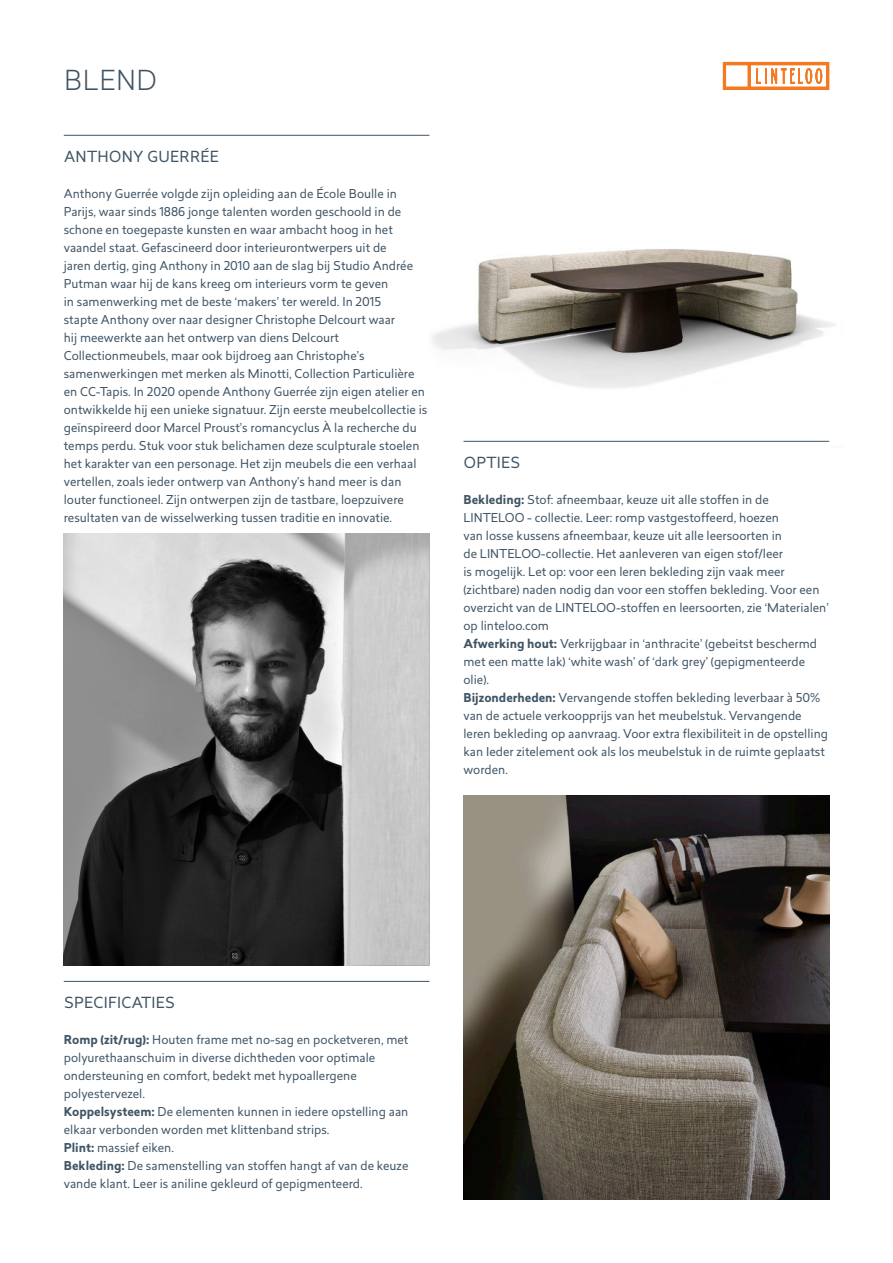
<style>
.page{position:relative;width:893px;height:1263px;background:#fff}
.page>*{position:absolute;margin:0;border:0;box-sizing:border-box;transform-origin:0 0}
.t1{font:300 27px "Revisal";letter-spacing:.02em;color:#3f5465}
.t2{font:15px "Revisal";letter-spacing:.02em;color:#3f5465}
.t3{font:12px/18px "Revisal";color:#3f5465}
.s1{font-weight:700}
</style>
<div class="page">
<svg style="left:723px;top:62px;width:106px;height:28px"></svg>
<hr style="left:64px;top:135px;width:365px;height:1px;background:#3f5465">
<hr style="left:64px;top:981px;width:365px;height:1px;background:#3f5465">
<img style="left:64px;top:533px;width:365px;height:433px">
<img style="left:432px;top:249px;width:403px;height:193px">
<img style="left:463px;top:795px;width:366px;height:404px">
<hr style="left:463px;top:441px;width:366px;height:1px;background:#3f5465">
<h1 class="t1" style="left:64px;top:65px;width:94px">BLEND</h1>
<p class="t2" style="left:64px;top:148px;width:156px">ANTHONY GUERRÉE</p>
<p class="t3" style="left:64px;top:185px;width:365px">Anthony Guerrée volgde zijn opleiding aan de École Boulle in Parijs, waar sinds 1886 jonge talenten worden geschoold in de schone en toegepaste kunsten en waar ambacht hoog in het vaandel staat. Gefascineerd door interieurontwerpers uit de<br>jaren dertig, ging Anthony in 2010 aan de slag bij Studio Andrée Putman waar hij de kans kreeg om interieurs vorm te geven<br>in samenwerking met de beste ‘makers’ ter wereld. In 2015<br>stapte Anthony over naar designer Christophe Delcourt waar<br>hij meewerkte aan het ontwerp van diens Delcourt Collectionmeubels, maar ook bijdroeg aan Christophe’s samenwerkingen met merken als Minotti, Collection Particulière en CC-Tapis. In 2020 opende Anthony Guerrée zijn eigen atelier en ontwikkelde hij een unieke signatuur. Zijn eerste meubelcollectie is geïnspireerd door Marcel Proust’s romancyclus À la recherche du temps perdu. Stuk voor stuk belichamen deze sculpturale stoelen het karakter van een personage. Het zijn meubels die een verhaal vertellen, zoals ieder ontwerp van Anthony’s hand meer is dan louter functioneel. Zijn ontwerpen zijn de tastbare, loepzuivere resultaten van de wisselwerking tussen traditie en innovatie.</p>
<p class="t2" style="left:464px;top:454px;width:58px">OPTIES</p>
<p class="t3" style="left:463px;top:491px;width:367px"><span class="s1">Bekleding:</span> Stof: afneembaar, keuze uit alle stoffen in de LINTELOO - collectie. Leer: romp vastgestoffeerd, hoezen<br>van losse kussens afneembaar, keuze uit alle leersoorten in<br>de LINTELOO-collectie. Het aanleveren van eigen stof/leer<br>is mogelijk. Let op: voor een leren bekleding zijn vaak meer (zichtbare) naden nodig dan voor een stoffen bekleding. Voor een overzicht van de LINTELOO-stoffen en leersoorten, zie ‘Materialen’ op linteloo.com<br><span class="s1">Afwerking hout:</span> Verkrijgbaar in ‘anthracite’ (gebeitst beschermd met een matte lak) ‘white wash’ of ‘dark grey’ (gepigmenteerde olie).<br><span class="s1">Bijzonderheden:</span> Vervangende stoffen bekleding leverbaar à 50% van de actuele verkoopprijs van het meubelstuk. Vervangende leren bekleding op aanvraag. Voor extra flexibiliteit in de opstelling kan Ieder zitelement ook als los meubelstuk in de ruimte geplaatst worden.</p>
<p class="t2" style="left:64px;top:994px;width:112px">SPECIFICATIES</p>
<p class="t3" style="left:64px;top:1031px;width:346px"><span class="s1">Romp (zit/rug):</span> Houten frame met no-sag en pocketveren, met polyurethaanschuim in diverse dichtheden voor optimale ondersteuning en comfort, bedekt met hypoallergene polyestervezel.<br><span class="s1">Koppelsysteem:</span> De elementen kunnen in iedere opstelling aan elkaar verbonden worden met klittenband strips.<br><span class="s1">Plint:</span> massief eiken.<br><span class="s1">Bekleding:</span> De samenstelling van stoffen hangt af van de keuze vande klant. Leer is aniline gekleurd of gepigmenteerd.</p>
</div>
